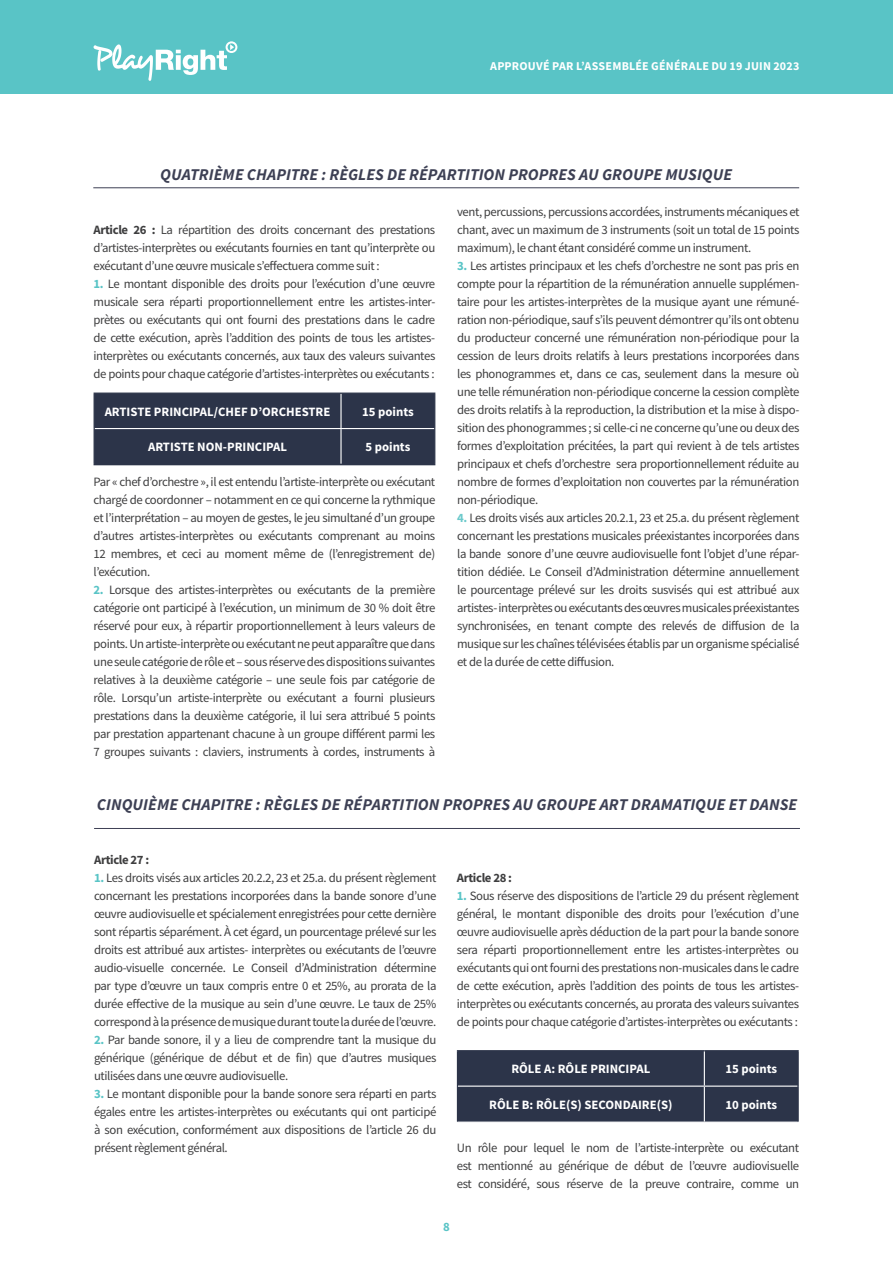
<style>
.page{position:relative;width:893px;height:1263px;background:#fff}
.page>*{position:absolute;margin:0;border:0;box-sizing:border-box;transform-origin:0 0}
.Body{font:italic 700 16.5px "Source Sans Pro";color:#3d4054}
.Body-2{font:12.75px/18px "Source Sans Pro";letter-spacing:-.03em;color:#3e3e3f;text-align:justify}
.Body-3{font:700 12.75px "Source Sans Pro";color:#fff}
.Body-4{font:700 12.75px "Source Sans Pro";letter-spacing:-.03em;color:#3e3e3f}
.t1{font:700 12.75px "Source Sans Pro";color:#59c4c6}
.t2{font:700 12px "Source Sans Pro";letter-spacing:.015em;color:#fff}
.s1{font-weight:700;color:#59c4c6}
.s2{font-weight:700;color:#6bc9cb}
.s3{font-weight:700}
</style>
<div class="page">
<div style="left:0;top:0;width:893px;height:94px;background:#59c4c6"></div>
<svg style="left:94px;top:41px;width:143px;height:40px"></svg>
<hr style="left:94px;top:828px;width:706px;height:1px;background:#3d4054">
<div style="left:458px;top:1051px;width:340px;height:70px;background:#2c3449"></div>
<hr style="left:704px;top:1051px;width:1px;height:34px;background:#fff">
<hr style="left:458px;top:1085px;width:246px;height:2px;background:#fff">
<hr style="left:704px;top:1085px;width:94px;height:2px;background:#fff">
<hr style="left:704px;top:1087px;width:1px;height:34px;background:#fff">
<hr style="left:457px;top:1051px;width:1px;height:35px;background:#2c3449">
<hr style="left:457px;top:1050px;width:247px;height:1px;background:#2c3449">
<hr style="left:704px;top:1050px;width:95px;height:1px;background:#2c3449">
<hr style="left:798px;top:1051px;width:1px;height:35px;background:#2c3449">
<hr style="left:457px;top:1086px;width:1px;height:35px;background:#2c3449">
<hr style="left:798px;top:1086px;width:1px;height:35px;background:#2c3449">
<div style="left:95px;top:394px;width:339px;height:70px;background:#2c3449"></div>
<hr style="left:340px;top:394px;width:2px;height:34px;background:#fff">
<hr style="left:95px;top:428px;width:246px;height:1px;background:#fff">
<hr style="left:341px;top:428px;width:93px;height:1px;background:#fff">
<hr style="left:340px;top:429px;width:2px;height:35px;background:#fff">
<hr style="left:94px;top:394px;width:1px;height:35px;background:#2c3449">
<hr style="left:94px;top:393px;width:247px;height:1px;background:#2c3449">
<hr style="left:341px;top:393px;width:94px;height:1px;background:#2c3449">
<hr style="left:434px;top:394px;width:1px;height:35px;background:#2c3449">
<hr style="left:94px;top:429px;width:1px;height:35px;background:#2c3449">
<hr style="left:94px;top:464px;width:247px;height:1px;background:#2c3449">
<hr style="left:434px;top:429px;width:1px;height:35px;background:#2c3449">
<hr style="left:341px;top:464px;width:94px;height:1px;background:#2c3449">
<hr style="left:93px;top:187px;width:706px;height:1px;background:#3d4054">
<p class="t2" style="left:490px;top:58px;width:311px">APPROUVÉ PAR L’ASSEMBLÉE GÉNÉRALE DU 19 JUIN 2023</p>
<p class="Body" style="left:160px;top:163px;width:573px">QUATRIÈME CHAPITRE : RÈGLES DE RÉPARTITION PROPRES AU GROUPE MUSIQUE</p>
<p class="Body-2" style="left:457px;top:203px;width:344px">vent, percussions, percussions accordées, instruments mécaniques et chant, avec un maximum de 3 instruments (soit un total de 15 points maximum), le chant étant considéré comme un instrument.</p>
<p class="Body-2" style="left:457px;top:257px;width:344px"><span class="s1">3.</span> Les artistes principaux et les chefs d’orchestre ne sont pas pris en compte pour la répartition de la rémunération annuelle supplémen&shy;taire pour les artistes-interprètes de la musique ayant une rémuné&shy;ration non-périodique, sauf s’ils peuvent démontrer qu’ils ont obtenu du producteur concerné une rémunération non-périodique pour la cession de leurs droits relatifs à leurs prestations incorporées dans les phonogrammes et, dans ce cas, seulement dans la mesure où une telle rémunération non-périodique concerne la cession complète des droits relatifs à la reproduction, la distribution et la mise à dispo&shy;sition des phonogrammes ; si celle-ci ne concerne qu’une ou deux des formes d’exploitation précitées, la part qui revient à de tels artistes principaux et chefs d’orchestre sera proportionnellement réduite au nombre de formes d’exploitation non couvertes par la rémunération non-périodique.</p>
<p class="Body-2" style="left:457px;top:509px;width:344px"><span class="s2">4.</span> Les droits visés aux articles 20.2.1, 23 et 25.a. du présent règlement concernant les prestations musicales préexistantes incorporées dans la bande sonore d’une œuvre audiovisuelle font l’objet d’une répar&shy;tition dédiée. Le Conseil d’Administration détermine annuellement le pourcentage prélevé sur les droits susvisés qui est attribué aux artistes- interprètes ou exécutants des œuvres musicales préexistantes synchronisées, en tenant compte des relevés de diffusion de la musique sur les chaînes télévisées établis par un organisme spécialisé et de la durée de cette diffusion.</p>
<p class="Body-2" style="left:94px;top:221px;width:343px"><span class="s3">Article 26 :</span> La répartition des droits concernant des prestations d’artistes-interprètes ou exécutants fournies en tant qu’interprète ou exécutant d’une œuvre musicale s’effectuera comme suit :</p>
<p class="Body-2" style="left:94px;top:275px;width:343px"><span class="s1">1.</span> Le montant disponible des droits pour l’exécution d’une œuvre musicale sera réparti proportionnellement entre les artistes-inter&shy;prètes ou exécutants qui ont fourni des prestations dans le cadre de cette exécution, après l’addition des points de tous les artistes&shy;interprètes ou exécutants concernés, aux taux des valeurs suivantes de points pour chaque catégorie d’artistes-interprètes ou exécutants :</p>
<p class="Body-3" style="left:105px;top:403px;width:227px">ARTISTE PRINCIPAL/CHEF D’ORCHESTRE</p>
<p class="Body-3" style="left:362px;top:403px;width:53px">15 points</p>
<p class="Body-3" style="left:148px;top:438px;width:141px">ARTISTE NON-PRINCIPAL</p>
<p class="Body-3" style="left:365px;top:438px;width:46px">5 points</p>
<p class="Body-2" style="left:94px;top:473px;width:343px">Par « chef d’orchestre », il est entendu l’artiste-interprète ou exécutant chargé de coordonner – notamment en ce qui concerne la rythmique et l’interprétation – au moyen de gestes, le jeu simultané d’un groupe d’autres artistes-interprètes ou exécutants comprenant au moins 12 membres, et ceci au moment même de (l’enregistrement de) l’exécution.</p>
<p class="Body-2" style="left:94px;top:581px;width:343px"><span class="s1">2.</span> Lorsque des artistes-interprètes ou exécutants de la première catégorie ont participé à l’exécution, un minimum de 30 % doit être réservé pour eux, à répartir proportionnellement à leurs valeurs de points. Un artiste-interprète ou exécutant ne peut apparaître que dans une seule catégorie de rôle et – sous réserve des dispositions suivantes relatives à la deuxième catégorie – une seule fois par catégorie de rôle. Lorsqu’un artiste-interprète ou exécutant a fourni plusieurs prestations dans la deuxième catégorie, il lui sera attribué 5 points par prestation appartenant chacune à un groupe différent parmi les 7 groupes suivants : claviers, instruments à cordes, instruments à</p>
<p class="Body" style="left:97px;top:793px;width:702px">CINQUIÈME CHAPITRE : RÈGLES DE RÉPARTITION PROPRES AU GROUPE ART DRAMATIQUE ET DANSE</p>
<p class="Body-4" style="left:94px;top:851px;width:57px">Article 27 :</p>
<p class="Body-2" style="left:94px;top:869px;width:344px"><span class="s1">1.</span> Les droits visés aux articles 20.2.2, 23 et 25.a. du présent règlement concernant les prestations incorporées dans la bande sonore d’une œuvre audiovisuelle et spécialement enregistrées pour cette dernière sont répartis séparément. À cet égard, un pourcentage prélevé sur les droits est attribué aux artistes- interprètes ou exécutants de l’œuvre audio-visuelle concernée. Le Conseil d’Administration détermine par type d’œuvre un taux compris entre 0 et 25%, au prorata de la durée effective de la musique au sein d’une œuvre. Le taux de 25% correspond à la présence de musique durant toute la durée de l’œuvre.</p>
<p class="Body-2" style="left:94px;top:1031px;width:344px"><span class="s1">2.</span> Par bande sonore, il y a lieu de comprendre tant la musique du générique (générique de début et de fin) que d’autres musiques utilisées dans une œuvre audiovisuelle.</p>
<p class="Body-2" style="left:94px;top:1085px;width:344px"><span class="s1">3.</span> Le montant disponible pour la bande sonore sera réparti en parts égales entre les artistes-interprètes ou exécutants qui ont participé à son exécution, conformément aux dispositions de l’article 26 du présent règlement général.</p>
<p class="Body-4" style="left:457px;top:869px;width:57px">Article 28 :</p>
<p class="Body-2" style="left:457px;top:887px;width:344px"><span class="s1">1.</span> Sous réserve des dispositions de l’article 29 du présent règlement général, le montant disponible des droits pour l’exécution d’une œuvre audiovisuelle après déduction de la part pour la bande sonore sera réparti proportionnellement entre les artistes-interprètes ou exécutants qui ont fourni des prestations non-musicales dans le cadre de cette exécution, après l’addition des points de tous les artistes&shy;interprètes ou exécutants concernés, au prorata des valeurs suivantes de points pour chaque catégorie d’artistes-interprètes ou exécutants :</p>
<p class="Body-3" style="left:511px;top:1060px;width:140px">RÔLE A: RÔLE PRINCIPAL</p>
<p class="Body-3" style="left:725px;top:1060px;width:53px">15 points</p>
<p class="Body-3" style="left:489px;top:1096px;width:185px">RÔLE B: RÔLE(S) SECONDAIRE(S)</p>
<p class="Body-3" style="left:725px;top:1096px;width:53px">10 points</p>
<p class="Body-2" style="left:457px;top:1139px;width:344px">Un rôle pour lequel le nom de l’artiste-interprète ou exécutant est mentionné au générique de début de l’œuvre audiovisuelle est considéré, sous réserve de la preuve contraire, comme un</p>
<p class="t1" style="left:443px;top:1218px;width:8px">8</p>
</div>
